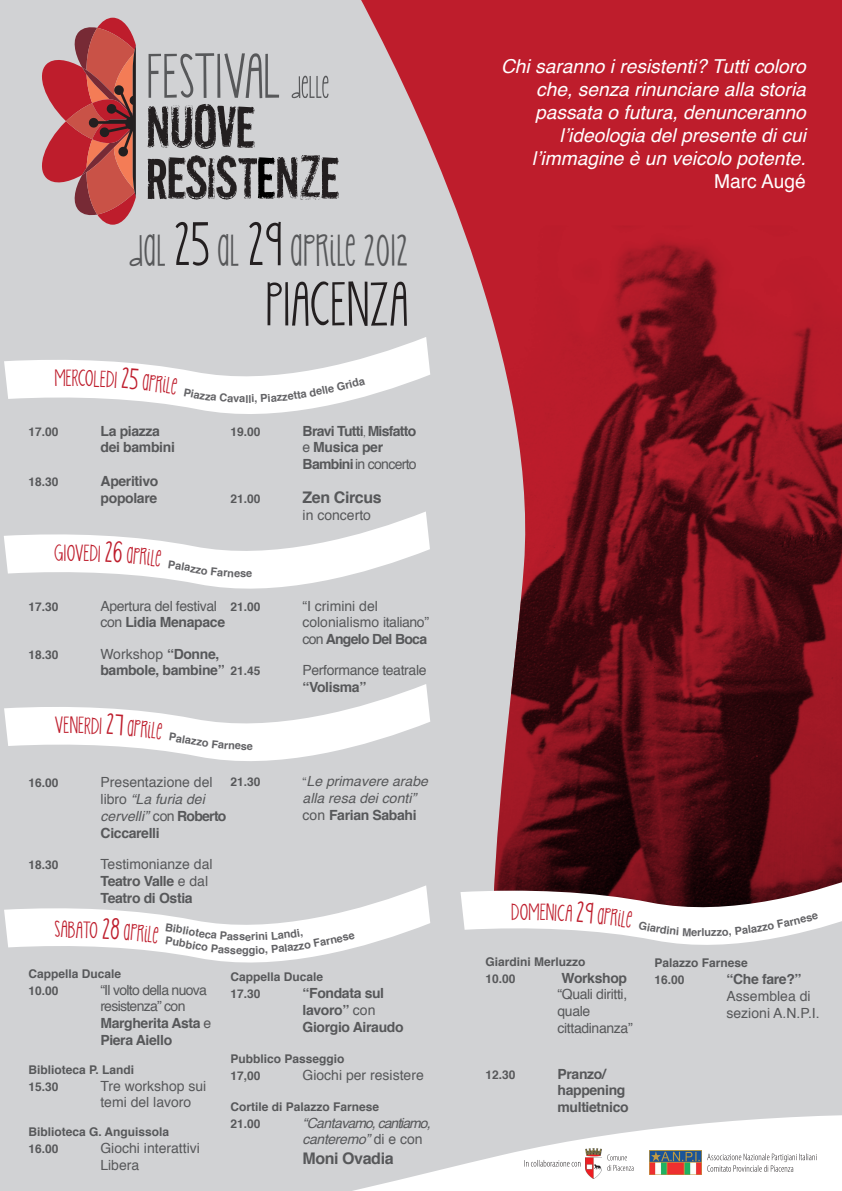
<style>
.page{position:relative;width:842px;height:1191px;background:#d1d2d4}
.page>*{position:absolute;margin:0;border:0;box-sizing:border-box;transform-origin:0 0}
.t1{font:50px "KG Skinny Latte";color:#231f20}
.t2{font:36px "KG Skinny Latte";color:#57585a}
.t3{font:italic 19.2px/23px "Helvetica";color:#fff;text-align:right}
.t4{font:19.2px "Helvetica";color:#fff}
.t5{font:18.8px "KG Skinny Latte";color:#be1d2c}
.t6{font:700 16px "Helvetica";letter-spacing:-.025em;color:#57585a}
.t7{font:700 14px/16.8px "Helvetica";letter-spacing:-.025em;color:#57585a}
.t8{font:14px/16.8px "Helvetica";color:#57585a}
.t9{font:14px/16.8px "Helvetica";letter-spacing:-.025em;color:#57585a}
.t10{font:italic 14px/16.8px "Helvetica";color:#57585a}
.t11{font:14px "Helvetica";letter-spacing:-.05em;color:#57585a}
.t12{font:italic 14px/16.8px "Helvetica";letter-spacing:-.035em;color:#57585a}
.t13{font:700 14px "Helvetica";letter-spacing:-.05em;color:#57585a}
.t14{font:700 12px "Helvetica";color:#57585a}
.t15{font:700 11px "Helvetica";color:#636366}
.s1{font-size:50px;color:#231f20}
.s2{font-weight:400;font-size:10px}
.s3{font-weight:400}
.s4{font-weight:700}
.s5{font-style:normal;font-size:12px}
.s6{font-style:normal}
.s7{font-weight:700;font-style:normal}
.s8{font-weight:400;font-style:italic}
</style>
<div class="page">
<svg style="left:42px;top:18px;width:94px;height:207px"></svg>
<svg style="left:149px;top:53px;width:130px;height:45px"></svg>
<svg style="left:292px;top:76px;width:37px;height:22px"></svg>
<svg style="left:148px;top:104px;width:106px;height:45px"></svg>
<svg style="left:148px;top:155px;width:191px;height:45px"></svg>
<svg style="left:353px;top:1115px;width:489px;height:76px;fill:#fff"></svg>
<svg style="left:361px;top:0;width:47px;height:95px"></svg>
<img style="left:408px;top:0;width:434px;height:867px">
<img style="left:586px;top:1148px;width:15px;height:30px">
<svg style="left:607px;top:1154px;width:26px;height:16px"></svg>
<svg style="left:524px;top:1160px;width:56px;height:6px"></svg>
<img style="left:650px;top:1150px;width:52px;height:24px">
<svg style="left:707px;top:1153px;width:109px;height:18px;background:#e4e4e4"></svg>
<svg style="left:4px;top:511px;width:426px;height:88px"></svg>
<svg style="left:4px;top:337px;width:426px;height:88px"></svg>
<svg style="left:4px;top:684px;width:426px;height:88px"></svg>
<svg style="left:4px;top:885px;width:426px;height:78px"></svg>
<svg style="left:460px;top:867px;width:382px;height:78px"></svg>
<p class="t5" style="left:55px;top:366px;width:13px">M</p>
<p class="t2" style="left:128px;top:227px;width:281px">DAL <span class="s1">25</span> AL <span class="s1">29</span> APRILE 2012</p>
<p class="t1" style="left:266px;top:272px;width:144px">PIACENZA</p>
<p class="t15" style="left:245px;top:390px;width:5px">l</p>
<p class="t14" style="left:29px;top:421px;width:32px">17.00</p>
<p class="t7" style="left:101px;top:422px;width:61px">La piazza</p>
<p class="t7" style="left:101px;top:439px;width:76px">dei bambini</p>
<p class="t14" style="left:29px;top:472px;width:32px">18.30</p>
<p class="t7" style="left:101px;top:473px;width:59px">Aperitivo</p>
<p class="t7" style="left:101px;top:489px;width:58px">popolare</p>
<p class="t5" style="left:54px;top:540px;width:14px">GI</p>
<p class="t14" style="left:231px;top:421px;width:32px">19.00</p>
<p class="t13" style="left:303px;top:419px;width:115px">Bravi Tutti<span class="s2">,</span> Misfatto</p>
<p class="t7" style="left:303px;top:439px;width:82px"><span class="s3">e</span> Musica per</p>
<p class="t11" style="left:303px;top:453px;width:116px"><span class="s4">Bambini</span> in concerto</p>
<p class="t14" style="left:231px;top:489px;width:32px">21.00</p>
<p class="t6" style="left:303px;top:484px;width:81px">Zen Circus</p>
<p class="t8" style="left:303px;top:507px;width:70px">in concerto</p>
<p class="t14" style="left:28px;top:596px;width:32px">17.30</p>
<p class="t9" style="left:100px;top:597px;width:126px">Apertura del festival con <span class="s4">Lidia Menapace</span></p>
<p class="t14" style="left:28px;top:644px;width:32px">18.30</p>
<p class="t7" style="left:100px;top:645px;width:126px"><span class="s3">Workshop</span> “Donne, bambole, bambine”</p>
<p class="t14" style="left:230px;top:596px;width:32px">21.00</p>
<p class="t8" style="left:302px;top:597px;width:77px">“I crimini del</p>
<p class="t8" style="left:302px;top:614px;width:128px">colonialismo italiano” con <span class="s4">Angelo Del Boca</span></p>
<p class="t14" style="left:230px;top:661px;width:32px">21.45</p>
<p class="t9" style="left:302px;top:662px;width:126px">Performance teatrale</p>
<p class="t7" style="left:302px;top:679px;width:65px">“Volisma”</p>
<p class="t5" style="left:55px;top:713px;width:10px">V</p>
<p class="t15" style="left:241px;top:737px;width:8px">s</p>
<p class="t14" style="left:231px;top:772px;width:32px">21.30</p>
<p class="t10" style="left:303px;top:773px;width:127px"><span class="s5">“</span>Le primavere arabe alla resa dei conti” <span class="s6">con</span> <span class="s7">Farian Sabahi</span></p>
<p class="t14" style="left:29px;top:773px;width:32px">16.00</p>
<p class="t8" style="left:101px;top:774px;width:114px">Presentazione del</p>
<p class="t10" style="left:101px;top:791px;width:106px"><span class="s6">libro</span> “La furia dei</p>
<p class="t7" style="left:101px;top:808px;width:127px"><span class="s8">cervelli”</span> <span class="s3">con</span> Roberto<br>Ciccarelli</p>
<p class="t14" style="left:29px;top:855px;width:32px">18.30</p>
<p class="t8" style="left:101px;top:856px;width:114px">Testimonianze dal</p>
<p class="t7" style="left:101px;top:872px;width:109px">Teatro Valle <span class="s3">e dal<br></span>Teatro di Ostia</p>
<p class="t5" style="left:55px;top:917px;width:15px">SA</p>
<p class="t14" style="left:28px;top:963px;width:94px">Cappella Ducale</p>
<p class="t14" style="left:28px;top:980px;width:32px">10.00</p>
<p class="t11" style="left:100px;top:978px;width:108px">“Il volto della nuova</p>
<p class="t11" style="left:100px;top:995px;width:87px">resistenza” con</p>
<p class="t7" style="left:100px;top:1015px;width:113px">Margherita Asta <span class="s3">e</span></p>
<p class="t7" style="left:100px;top:1031px;width:73px">Piera Aiello</p>
<p class="t14" style="left:28px;top:1059px;width:107px">Biblioteca P. Landi</p>
<p class="t14" style="left:28px;top:1076px;width:32px">15.30</p>
<p class="t8" style="left:100px;top:1077px;width:108px">Tre workshop sui temi del lavoro</p>
<p class="t14" style="left:28px;top:1122px;width:142px">Biblioteca G. Anguissola</p>
<p class="t14" style="left:28px;top:1139px;width:32px">16.00</p>
<p class="t8" style="left:100px;top:1140px;width:101px">Giochi interattivi</p>
<p class="t8" style="left:100px;top:1157px;width:40px">Libera</p>
<p class="t15" style="left:242px;top:941px;width:8px">g</p>
<p class="t14" style="left:230px;top:967px;width:94px">Cappella Ducale</p>
<p class="t14" style="left:230px;top:984px;width:32px">17.30</p>
<p class="t7" style="left:302px;top:984px;width:83px">“Fondata sul</p>
<p class="t7" style="left:302px;top:1001px;width:75px">lavoro” <span class="s3">con</span></p>
<p class="t7" style="left:302px;top:1018px;width:103px">Giorgio Airaudo</p>
<p class="t14" style="left:230px;top:1048px;width:116px">Pubblico Passeggio</p>
<p class="t14" style="left:230px;top:1065px;width:32px">17,00</p>
<p class="t8" style="left:302px;top:1066px;width:123px">Giochi per resistere</p>
<p class="t14" style="left:230px;top:1096px;width:150px">Cortile di Palazzo Farnese</p>
<p class="t14" style="left:230px;top:1113px;width:32px">21.00</p>
<p class="t12" style="left:302px;top:1114px;width:130px">“Cantavamo, cantiamo, canteremo” <span class="s6">di e con</span></p>
<p class="t6" style="left:302px;top:1145px;width:93px">Moni Ovadia</p>
<p class="t3" style="left:501px;top:55px;width:306px">Chi saranno i resistenti? Tutti coloro che, senza rinunciare alla storia passata o futura, denunceranno l’ideologia del presente di cui l’immagine è un veicolo potente.</p>
<p class="t4" style="left:714px;top:166px;width:93px">Marc Augé</p>
<p class="t5" style="left:511px;top:899px;width:10px">D</p>
<p class="t14" style="left:485px;top:952px;width:102px">Giardini Merluzzo</p>
<p class="t14" style="left:485px;top:968px;width:32px">10.00</p>
<p class="t7" style="left:561px;top:969px;width:67px">Workshop</p>
<p class="t9" style="left:557px;top:986px;width:71px">“Quali diritti,</p>
<p class="t8" style="left:557px;top:1003px;width:34px">quale</p>
<p class="t9" style="left:557px;top:1020px;width:77px">cittadinanza”</p>
<p class="t14" style="left:485px;top:1064px;width:32px">12.30</p>
<p class="t7" style="left:557px;top:1065px;width:50px">Pranzo/</p>
<p class="t7" style="left:557px;top:1082px;width:73px">happening multietnico</p>
<p class="t15" style="left:701px;top:923px;width:5px">l</p>
<p class="t14" style="left:654px;top:953px;width:95px">Palazzo Farnese</p>
<p class="t14" style="left:654px;top:970px;width:32px">16.00</p>
<p class="t7" style="left:726px;top:971px;width:77px">“Che fare?”</p>
<p class="t8" style="left:726px;top:988px;width:95px">Assemblea di sezioni A.N.P.I.</p>
</div>
